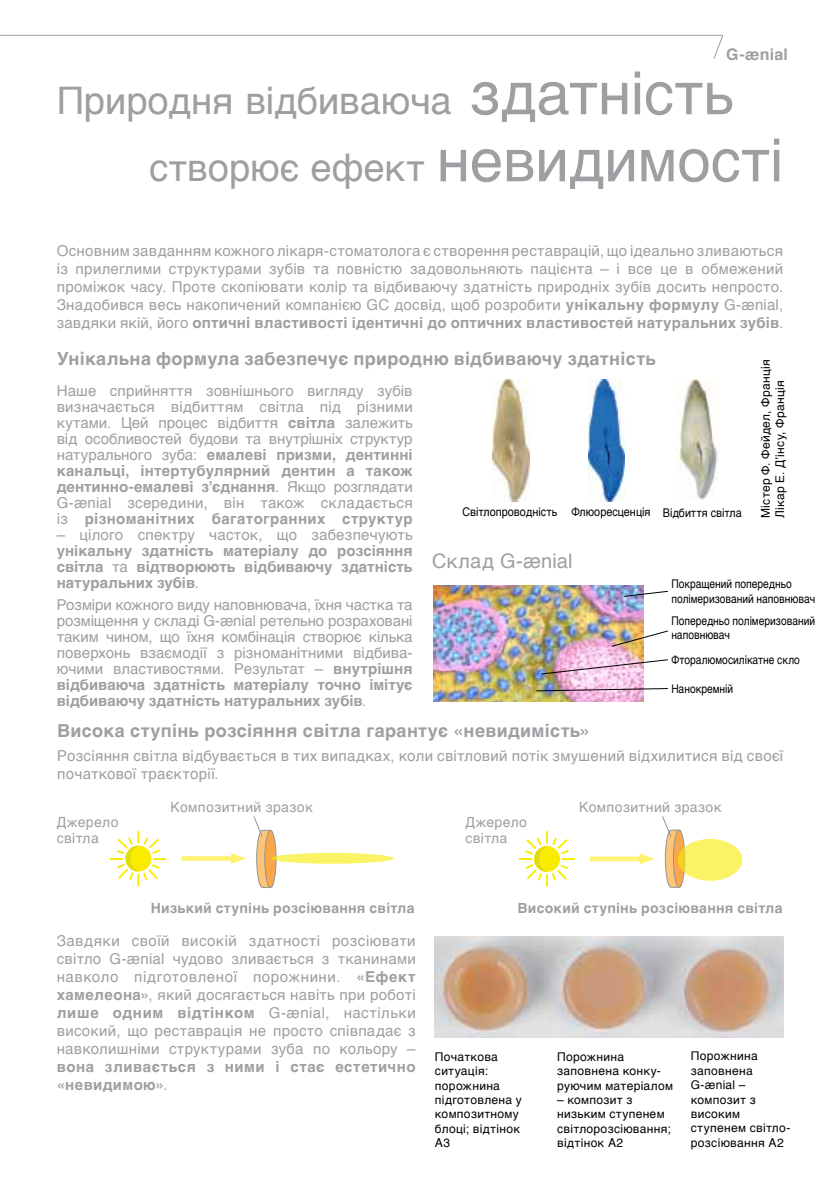
<style>
.page{position:relative;width:840px;height:1191px;background:#fff}
.page>*{position:absolute;margin:0;border:0;box-sizing:border-box;transform-origin:0 0}
.t1{font:38px/67px "Helvetica";letter-spacing:-.005em;color:#9d9fa2}
.t2{font:20px "Helvetica";letter-spacing:.01em;color:#9d9fa2}
.t3{font:700 18px "Helvetica";letter-spacing:.02em;color:#9d9fa2}
.t4{font:700 16px "Helvetica";letter-spacing:.015em;color:#9d9fa2}
.t5{font:15px/16px "Helvetica";letter-spacing:.015em;color:#9d9fa2;text-align:justify}
.t6{font:700 15px/16px "Helvetica";letter-spacing:.01em;color:#9d9fa2;text-align:justify}
.t7{font:700 15px/18px "Helvetica";letter-spacing:.035em;color:#9d9fa2}
.t8{font:700 14px "Helvetica";letter-spacing:.015em;color:#9d9fa2}
.t9{font:14px/16.8px "Helvetica";letter-spacing:.025em;color:#9d9fa2}
.t10{font:12px/14.4px "Helvetica";letter-spacing:.02em;color:#000}
.t11{font:12px/14.4px "Helvetica";color:#000;scale:.85 1}
.t12{font:12px "Helvetica";color:#000;scale:.9 1}
.s1{font-size:60px}
.s2{font-weight:700}
.s3{font-weight:400}
</style>
<div class="page">
<svg style="left:0;top:34px;width:723px;height:25px"></svg>
<img style="left:434px;top:936px;width:348px;height:101px">
<svg style="left:111px;top:831px;width:55px;height:55px"></svg>
<svg style="left:181px;top:853px;width:65px;height:11px"></svg>
<svg style="left:253px;top:816px;width:23px;height:72px"></svg>
<div style="left:271px;top:853px;width:122px;height:10px;background:#fbf366;border-radius:50%"></div>
<svg style="left:519px;top:831px;width:55px;height:55px"></svg>
<svg style="left:589px;top:853px;width:65px;height:11px"></svg>
<svg style="left:662px;top:816px;width:22px;height:72px"></svg>
<svg style="left:677px;top:839px;width:65px;height:41px;background:#faf062"></svg>
<img style="left:492px;top:379px;width:37px;height:123px">
<img style="left:588px;top:379px;width:36px;height:122px">
<img style="left:676px;top:379px;width:42px;height:121px">
<img style="left:433px;top:585px;width:210px;height:117px">
<svg style="left:622px;top:590px;width:46px;height:7px"></svg>
<svg style="left:610px;top:630px;width:58px;height:17px"></svg>
<img style="left:540px;top:659px;width:128px;height:16px">
<svg style="left:535px;top:687px;width:133px;height:4px"></svg>
<p class="t4" style="left:725px;top:41px;width:63px">G-ænial</p>
<h1 class="t1" style="left:149px;top:69px;width:635px;text-indent:-92px">Природня відбиваюча <span class="s1">здатність </span>створює ефект <span class="s1">невидимості</span></h1>
<p class="t5" style="left:57px;top:242px;width:727px;line-height:18px">Основним завданням кожного лікаря-стоматолога є створення реставрацій, що ідеально зливаються із прилеглими структурами зубів та повністю задовольняють пацієнта – і все це в обмежений проміжок часу. Проте скопіювати колір та відбиваючу здатність природніх зубів досить непросто.<br>Знадобився весь накопичений компанією GC досвід, щоб розробити <span class="s2">унікальну формулу</span> G-ænial, завдяки якій, його <span class="s2">оптичні властивості ідентичні до оптичних властивостей натуральних зубів</span>.</p>
<p class="t3" style="left:57px;top:344px;width:600px">Унікальна формула забезпечує природню відбиваючу здатність</p>
<p class="t10" style="left:758px;top:518px;width:160px;rotate:-90deg">Містер Ф. Фейдел, Франція<br>Лікар Е. Д’інсу, Франція</p>
<p class="t5" style="left:57px;top:383px;width:357px">Наше сприйняття зовнішнього вигляду зубів визначається відбиттям світла під різними кутами. Цей процес відбиття <span class="s2">світла</span> залежить від особливостей будови та внутрішніх структур натурального зуба: <span class="s2">емалеві призми, дентинні канальці, інтертубулярний дентин а також дентинно-емалеві з’єднання</span>. Якщо розглядати G-ænial зсередини, він також складається із <span class="s2">різноманітних багатогранних структур</span></p>
<p class="t5" style="left:57px;top:527px;width:357px">– цілого спектру часток, що забезпечують</p>
<p class="t6" style="left:57px;top:543px;width:357px">унікальну здатність матеріалу до розсіяння світла <span class="s3">та</span> відтворюють відбиваючу здатність натуральних зубів<span class="s3">.</span></p>
<p class="t5" style="left:57px;top:597px;width:357px">Розміри кожного виду наповнювача, їхня частка та розміщення у складі G-ænial ретельно розраховані таким чином, що їхня комбінація створює кілька поверхонь взаємодії з різноманітними відбива&shy;ючими властивостями. Результат – <span class="s2">внутрішня відбиваюча здатність матеріалу точно імітує відбиваючу здатність натуральних зубів</span>.</p>
<p class="t12" style="left:462px;top:503px;width:311px">Світлопроводність Флюоресценція Відбиття світла</p>
<h2 class="t2" style="left:432px;top:546px;width:142px">Склад G-ænial</h2>
<p class="t11" style="left:671px;top:577px;width:171px">Покращений попередньо полімеризований наповнювач</p>
<p class="t11" style="left:671px;top:614px;width:170px">Попередньо полімеризований наповнювач</p>
<p class="t11" style="left:671px;top:652px;width:153px">Фторалюмосилікатне скло</p>
<p class="t11" style="left:671px;top:681px;width:74px">Нанокремній</p>
<p class="t3" style="left:57px;top:716px;width:535px">Висока ступінь розсіяння світла гарантує «невидимість»</p>
<p class="t5" style="left:57px;top:747px;width:727px;line-height:18px">Розсіяння світла відбувається в тих випадках, коли світловий потік змушений відхилитися від своєї початкової траєкторії.</p>
<p class="t9" style="left:57px;top:813px;width:63px">Джерело світла</p>
<p class="t9" style="left:170px;top:799px;width:144px">Композитний зразок</p>
<p class="t9" style="left:465px;top:813px;width:63px">Джерело світла</p>
<p class="t9" style="left:579px;top:799px;width:144px">Композитний зразок</p>
<p class="t8" style="left:151px;top:896px;width:265px">Низький ступінь розсіювання світла</p>
<p class="t5" style="left:57px;top:932px;width:360px;line-height:18px">Завдяки своїй високій здатності розсіювати світло G-ænial чудово зливається з тканинами навколо підготовленої порожнини. <span class="s2">«Ефект хамелеона»</span>, який досягається навіть при роботі <span class="s2">лише одним відтінком</span> G-ænial, настільки високий, що реставрація не просто співпадає з навколишніми структурами зуба по кольору –</p>
<p class="t7" style="left:57px;top:1057px;width:360px">вона зливається з ними і стає естетично «невидимою»<span class="s3">.</span></p>
<p class="t8" style="left:517px;top:896px;width:266px">Високий ступінь розсіювання світла</p>
<p class="t10" style="left:434px;top:1049px;width:88px">Початкова ситуація: порожнина підготовлена у композитному блоці; відтінок<br>А3</p>
<p class="t10" style="left:557px;top:1049px;width:117px">Порожнина заповнена конку&shy;руючим матеріалом</p>
<p class="t10" style="left:557px;top:1092px;width:115px">– композит з низьким ступенем світлорозсіювання; відтінок А2</p>
<p class="t10" style="left:690px;top:1049px;width:101px">Порожнина заповнена<br>G-ænial – композит з високим ступенем світло&shy;розсіювання А2</p>
</div>
